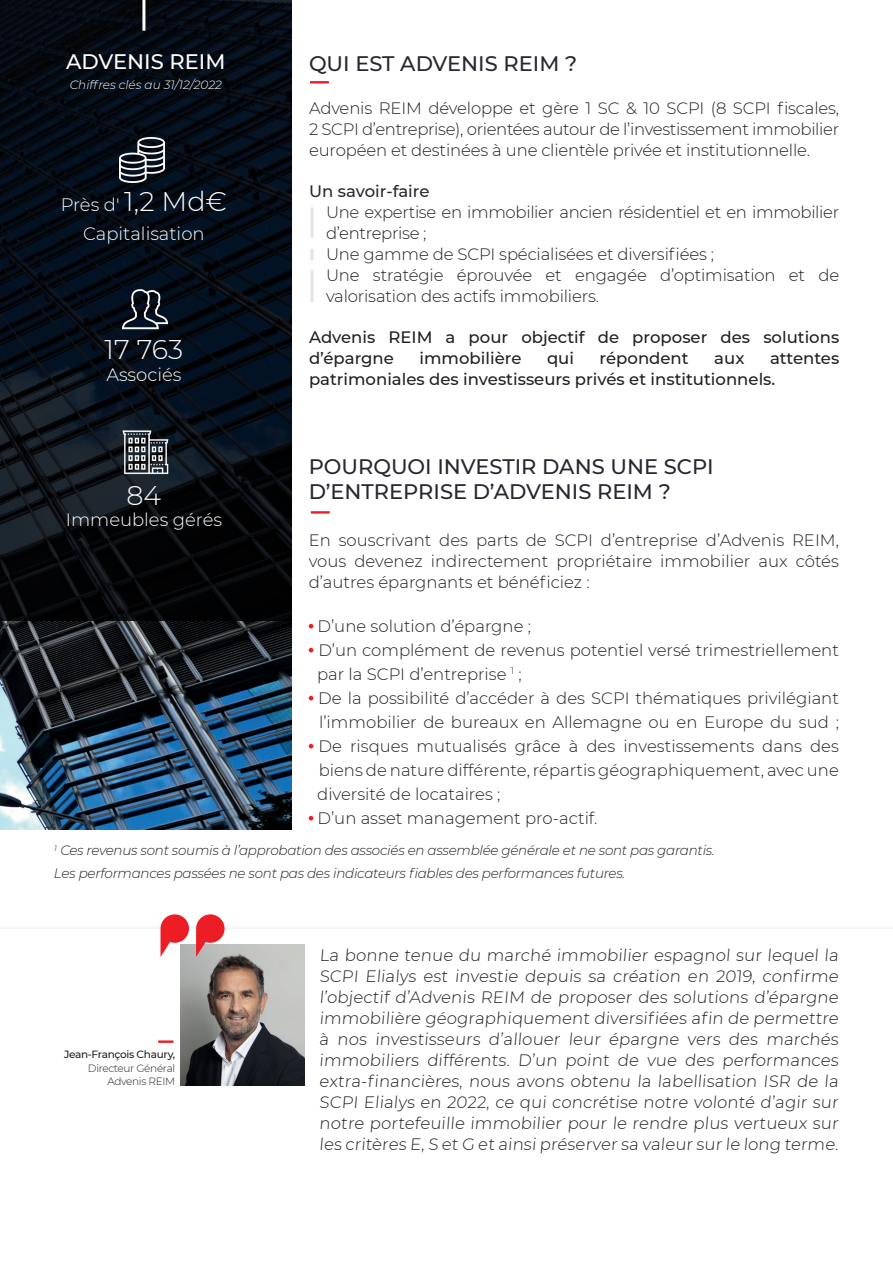
<style>
.page{position:relative;width:893px;height:1263px;background:#fff}
.page>*{position:absolute;margin:0;border:0;box-sizing:border-box;transform-origin:0 0}
.t1{font:300 27px "Montserrat";color:#fff}
.t2{font:500 21px/25.2px "Montserrat";color:#26282f}
.t3{font:500 21px "Montserrat";color:#fff}
.t4{font:300 18px/28.8px "Montserrat";color:#fff;text-align:center}
.t5{font:300 16.5px/21px "Montserrat";color:#231f20;text-align:justify}
.t6{font:500 16.5px/21px "Montserrat";color:#231f20}
.t7{font:500 16.5px "Montserrat";color:#26282f}
.t8{font:italic 300 13.5px/22.5px "Montserrat";letter-spacing:-.02em;color:#231f20}
.t9{font:italic 300 12px "Montserrat";color:#fff}
.t10{font:300 10.5px/13.5px "Montserrat";letter-spacing:-.03em;color:#231f20;text-align:right}
.t11{font:500 10.5px "Montserrat";letter-spacing:-.03em;color:#231f20}
.s1{font-size:27px}
</style>
<div class="page">
<hr style="left:158px;top:1040px;width:15px;height:3px;background:#ee1d23">
<img style="left:181px;top:944px;width:124px;height:141px">
<img style="left:0;top:621px;width:291px;height:209px">
<svg style="left:309px;top:624px;width:4px;height:4px"></svg>
<svg style="left:309px;top:648px;width:4px;height:4px"></svg>
<svg style="left:309px;top:696px;width:4px;height:4px"></svg>
<svg style="left:309px;top:744px;width:4px;height:4px"></svg>
<svg style="left:309px;top:816px;width:4px;height:4px"></svg>
<svg style="left:0;top:0;width:291px;height:621px;background:#060d15"></svg>
<hr style="left:142px;top:0;width:3px;height:31px;background:#fff">
<hr style="left:310px;top:207px;width:4px;height:31px;background:#f1f1f1">
<hr style="left:310px;top:249px;width:4px;height:11px;background:#e5e5e5">
<hr style="left:310px;top:270px;width:4px;height:32px;background:#e5e5e5">
<img style="left:118px;top:426px;width:54px;height:54px">
<img style="left:119px;top:137px;width:45px;height:45px">
<img style="left:123px;top:286px;width:45px;height:45px">
<hr style="left:311px;top:511px;width:19px;height:3px;background:#ee1d23">
<svg style="left:310px;top:81px;width:19px;height:2px"></svg>
<svg style="left:161px;top:914px;width:64px;height:43px"></svg>
<p class="t3" style="left:66px;top:47px;width:161px">ADVENIS REIM</p>
<p class="t9" style="left:70px;top:76px;width:154px">Chiffres clés au 31/12/2022</p>
<p class="t4" style="left:61px;top:190px;width:168px">Près d' <span class="s1">1,2 Md€<br></span>Capitalisation</p>
<h1 class="t1" style="left:105px;top:331px;width:80px">17 763</h1>
<p class="t4" style="left:106px;top:359px;width:77px">Associés</p>
<p class="t2" style="left:309px;top:50px;width:270px">QUI EST ADVENIS REIM ?</p>
<p class="t5" style="left:309px;top:97px;width:532px">Advenis REIM développe et gère 1 SC &amp; 10 SCPI (8 SCPI fiscales, 2 SCPI d’entreprise), orientées autour de l’investissement immobilier européen et destinées à une clientèle privée et institutionnelle.</p>
<p class="t7" style="left:309px;top:180px;width:122px">Un savoir-faire</p>
<p class="t5" style="left:326px;top:201px;width:515px;text-align:left">Une expertise en immobilier ancien résidentiel et en immobilier d’entreprise ;<br>Une gamme de SCPI spécialisées et diversifiées ;<br>Une stratégie éprouvée et engagée d’optimisation et de valorisation des actifs immobiliers.</p>
<p class="t6" style="left:309px;top:326px;width:532px">Advenis REIM a pour objectif de proposer des solutions d’épargne</p>
<p class="t6" style="left:420px;top:347px;width:103px">immobilière</p>
<p class="t6" style="left:547px;top:347px;width:29px">qui</p>
<p class="t6" style="left:600px;top:347px;width:91px">répondent</p>
<p class="t6" style="left:714px;top:347px;width:32px">aux</p>
<p class="t6" style="left:309px;top:347px;width:532px;text-indent:461px">attentes patrimoniales des investisseurs privés et institutionnels.</p>
<p class="t2" style="left:309px;top:453px;width:406px">POURQUOI INVESTIR DANS UNE SCPI<br>D’ENTREPRISE D’ADVENIS REIM ?</p>
<p class="t5" style="left:309px;top:529px;width:532px">En souscrivant des parts de SCPI d’entreprise d’Advenis REIM, vous devenez indirectement propriétaire immobilier aux côtés d’autres épargnants et bénéficiez :</p>
<p class="t5" style="left:317px;top:613px;width:523px;line-height:24px;text-align:left">D’une solution d’épargne ;<br>D’un complément de revenus potentiel versé trimestriellement par la SCPI d’entreprise <sup>1</sup> ;<br>De la possibilité d’accéder à des SCPI thématiques privilégiant l’immobilier de bureaux en Allemagne ou en Europe du sud ; De risques mutualisés grâce à des investissements dans des biens de nature différente, répartis géographiquement, avec une diversité de locataires ;<br>D’un asset management pro-actif.</p>
<p class="t8" style="left:54px;top:838px;width:662px"><sup>1</sup> Ces revenus sont soumis à l’approbation des associés en assemblée générale et ne sont pas garantis.<br>Les performances passées ne sont pas des indicateurs fiables des performances futures.</p>
<h1 class="t1" style="left:127px;top:477px;width:36px">84</h1>
<p class="t4" style="left:66px;top:505px;width:158px">Immeubles gérés</p>
<p class="t11" style="left:64px;top:1047px;width:113px">Jean-François Chaury,</p>
<p class="t10" style="left:88px;top:1061px;width:89px">Directeur Général<br>Advenis REIM</p>
<p class="t5" style="left:319px;top:944px;width:522px">La bonne tenue du marché immobilier espagnol sur lequel la SCPI Elialys est investie depuis sa création en 2019, confirme l’objectif d’Advenis REIM de proposer des solutions d’épargne immobilière géographiquement diversifiées afin de permettre à nos investisseurs d’allouer leur épargne vers des marchés immobiliers différents. D’un point de vue des performances extra-financières, nous avons obtenu la labellisation ISR de la SCPI Elialys en 2022, ce qui concrétise notre volonté d’agir sur notre portefeuille immobilier pour le rendre plus vertueux sur les critères E, S et G et ainsi préserver sa valeur sur le long terme.</p>
</div>
